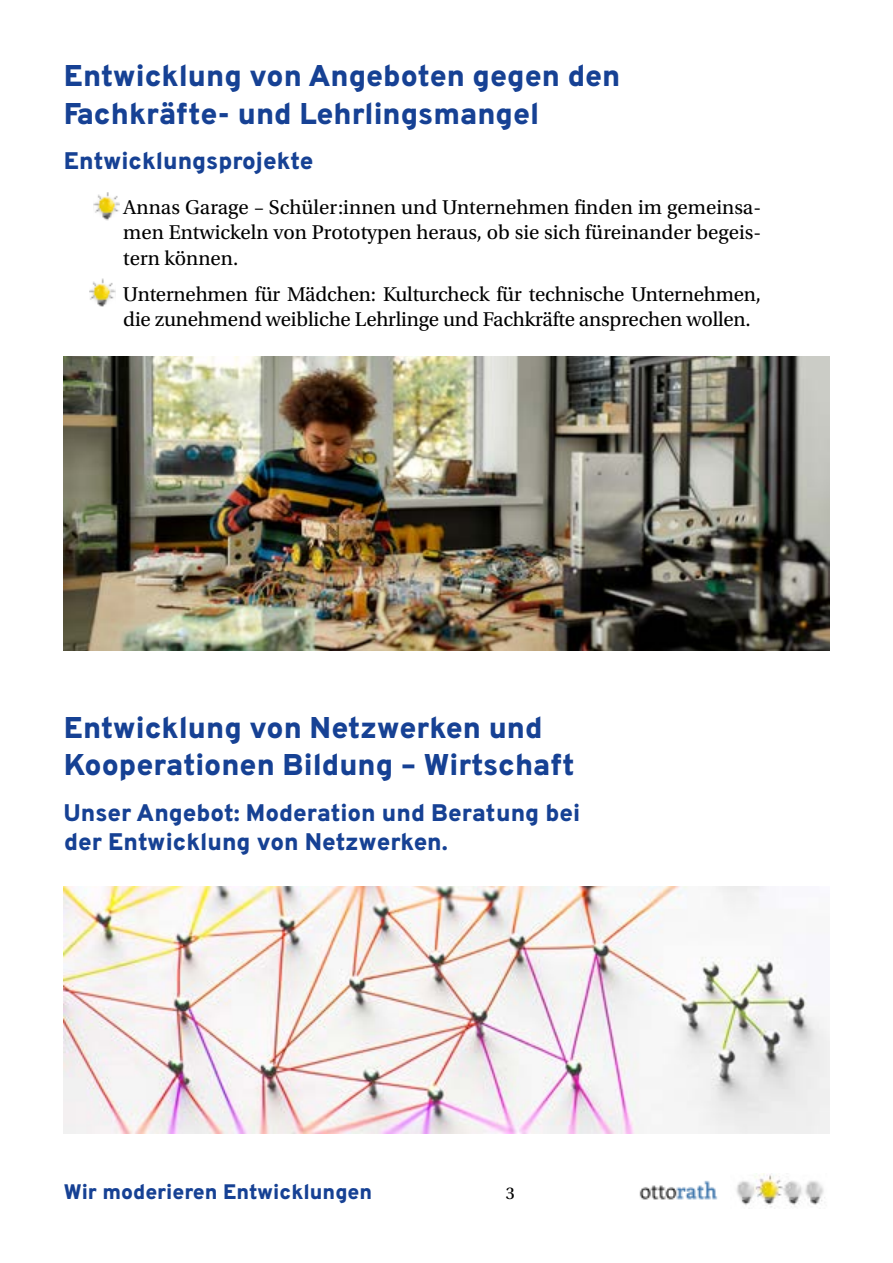
<style>
.page{position:relative;width:893px;height:1263px;background:#fff}
.page>*{position:absolute;margin:0;border:0;box-sizing:border-box;transform-origin:0 0}
.t1{font:800 30px/37.5px "Overpass";color:#164194}
.t2{font:800 24px/28.5px "Overpass";color:#164194}
.t3{font:21px/25.2px "Utopia Std";letter-spacing:-.01em;color:#000;text-align:justify}
.t4{font:800 21px "Overpass";color:#164194}
.t5{font:18px "Utopia Std";color:#000}
</style>
<div class="page">
<img style="left:736px;top:1173px;width:89px;height:34px">
<img style="left:639px;top:1180px;width:79px;height:20px">
<img style="left:94px;top:192px;width:26px;height:28px">
<img style="left:89px;top:279px;width:26px;height:28px">
<img style="left:64px;top:357px;width:765px;height:293px">
<img style="left:64px;top:887px;width:765px;height:246px">
<h1 class="t1" style="left:64px;top:57px;width:558px">Entwicklung von Angeboten gegen den<br>Fachkräfte- und Lehrlingsmangel</h1>
<p class="t2" style="left:64px;top:147px;width:251px">Entwicklungsprojekte</p>
<p class="t3" style="left:123px;top:195px;width:639px">Annas Garage – Schüler:innen und Unternehmen finden im gemeinsa&shy;men Entwickeln von Prototypen heraus, ob sie sich füreinander begeis&shy;tern können.</p>
<p class="t3" style="left:123px;top:282px;width:639px">Unternehmen für Mädchen: Kulturcheck für technische Unternehmen, die zunehmend weibliche Lehrlinge und Fachkräfte ansprechen wollen.</p>
<h1 class="t1" style="left:64px;top:709px;width:512px">Entwicklung von Netzwerken und<br>Kooperationen Bildung – Wirtschaft</h1>
<p class="t2" style="left:64px;top:798px;width:518px">Unser Angebot: Moderation und Beratung bei der Entwicklung von Netzwerken.</p>
<p class="t4" style="left:64px;top:1177px;width:310px">Wir moderieren Entwicklungen</p>
<p class="t5" style="left:506px;top:1184px;width:10px">3</p>
</div>
